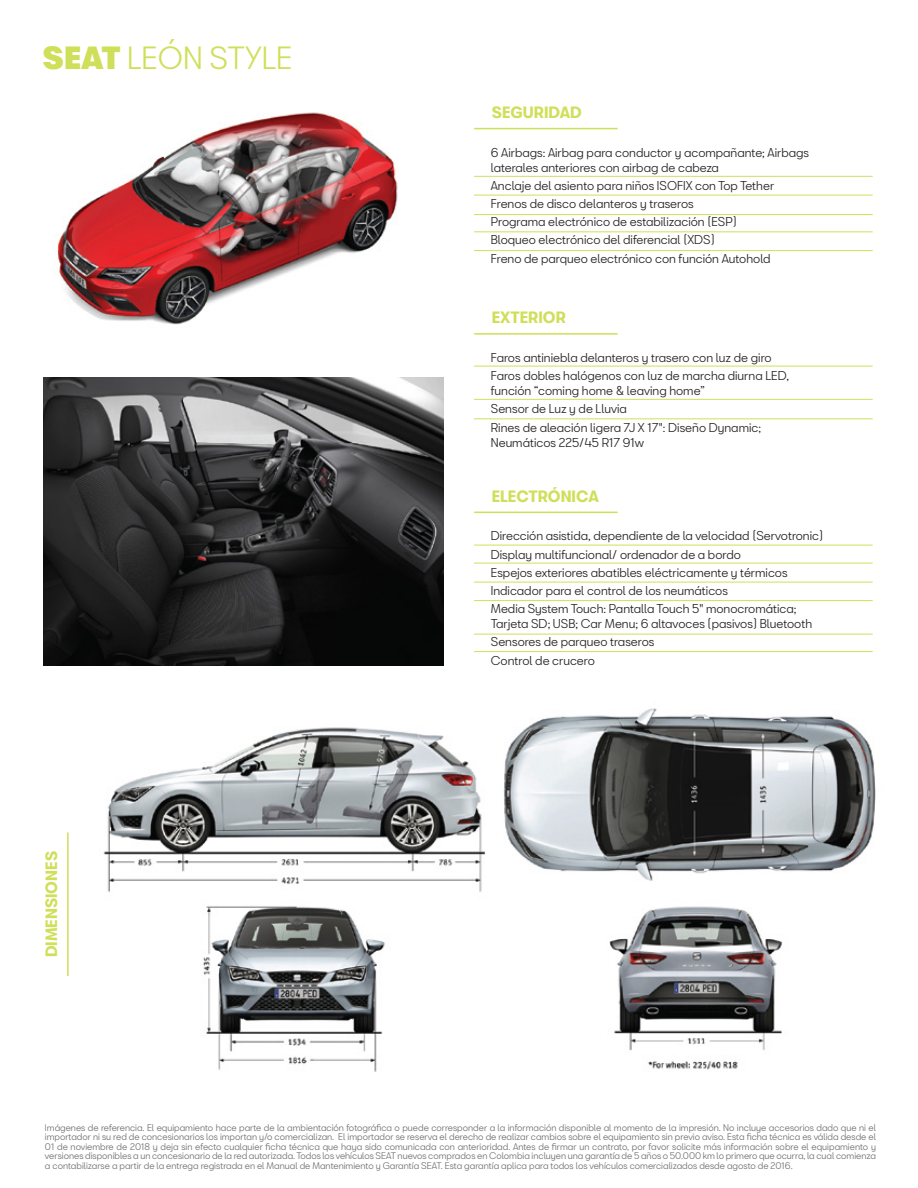
<style>
.page{position:relative;width:918px;height:1188px;background:#fff}
.page>*{position:absolute;margin:0;border:0;box-sizing:border-box;transform-origin:0 0}
.t1{font:30px "Seat Bcn Web Book";color:#d0df59}
.t2{font:15px "Seat Bcn Web Bold";color:#d0df59}
.t3{font:12px/18.1px "Seat Bcn Web Book";color:#231f20}
.t4{font:9px/9.6px "Seat Bcn Web Book";color:#6d6e71;text-align:justify}
.s1{font-family:"Seat Bcn Web Black"}
</style>
<div class="page">
<img style="left:56px;top:112px;width:342px;height:213px">
<hr style="left:474px;top:176px;width:399px;height:1px;background:#d0df59">
<hr style="left:474px;top:195px;width:399px;height:1px;background:#d0df59">
<hr style="left:474px;top:214px;width:399px;height:1px;background:#d0df59">
<hr style="left:474px;top:232px;width:399px;height:1px;background:#d0df59">
<hr style="left:474px;top:250px;width:399px;height:1px;background:#d0df59">
<hr style="left:474px;top:128px;width:144px;height:1px;background:#d0df5a">
<img style="left:103px;top:708px;width:773px;height:364px">
<hr style="left:474px;top:366px;width:399px;height:1px;background:#d0df59">
<hr style="left:474px;top:399px;width:399px;height:1px;background:#d0df59">
<hr style="left:474px;top:419px;width:399px;height:1px;background:#d0df59">
<hr style="left:474px;top:333px;width:144px;height:2px;background:#d0df5a">
<hr style="left:474px;top:563px;width:399px;height:1px;background:#d0df59">
<hr style="left:474px;top:545px;width:399px;height:1px;background:#d0df59">
<hr style="left:474px;top:582px;width:399px;height:1px;background:#d0df59">
<hr style="left:474px;top:600px;width:399px;height:1px;background:#d0df59">
<hr style="left:474px;top:634px;width:399px;height:1px;background:#d0df59">
<hr style="left:474px;top:651px;width:399px;height:1px;background:#d0df59">
<hr style="left:474px;top:512px;width:144px;height:1px;background:#d0df5a">
<img style="left:43px;top:377px;width:400px;height:289px">
<hr style="left:67px;top:832px;width:2px;height:144px;background:#d0df5a">
<h1 class="t1" style="left:43px;top:31px;width:252px"><span class="s1">SEAT</span> LEÓN STYLE</h1>
<h2 class="t2" style="left:43px;top:957px;width:108px;rotate:-90deg">DIMENSIONES</h2>
<h2 class="t2" style="left:492px;top:104px;width:92px">SEGURIDAD</h2>
<h3 class="t3" style="left:491px;top:145px;width:320px;line-height:15.1px">6 Airbags: Airbag para conductor y acompañante; Airbags laterales anteriores con airbag de cabeza</h3>
<h3 class="t3" style="left:491px;top:176px;width:285px">Anclaje del asiento para niños ISOFIX con Top Tether Frenos de disco delanteros y traseros<br>Programa electrónico de estabilización (ESP)<br>Bloqueo electrónico del diferencial (XDS)<br>Freno de parqueo electrónico con función Autohold</h3>
<h2 class="t2" style="left:492px;top:309px;width:76px">EXTERIOR</h2>
<h3 class="t3" style="left:491px;top:348px;width:300px">Faros antiniebla delanteros y trasero con luz de giro<br>Faros dobles halógenos con luz de marcha diurna LED,</h3>
<h3 class="t3" style="left:491px;top:382px;width:272px">función “coming home &amp; leaving home”<br>Sensor de Luz y de Lluvia<br>Rines de aleación ligera 7J X 17": Diseño Dynamic;</h3>
<h3 class="t3" style="left:491px;top:433px;width:155px">Neumáticos 225/45 R17 91w</h3>
<h2 class="t2" style="left:492px;top:488px;width:109px">ELECTRÓNICA</h2>
<p class="t3" style="left:491px;top:527px;width:334px">Dirección asistida, dependiente de la velocidad (Servotronic)<br>Display multifuncional/ ordenador de a bordo<br>Espejos exteriores abatibles eléctricamente y térmicos Indicador para el control de los neumáticos<br>Media System Touch: Pantalla Touch 5" monocromática;</p>
<h3 class="t3" style="left:491px;top:615px;width:323px">Tarjeta SD; USB; Car Menu; 6 altavoces (pasivos) Bluetooth<br>Sensores de parqueo traseros<br>Control de crucero</h3>
<p class="t4" style="left:45px;top:1122px;width:833px">Imágenes de referencia. El equipamiento hace parte de la ambientación fotográfica o puede corresponder a la información disponible al momento de la impresión. No incluye accesorios dado que ni el importador ni su red de concesionarios los importan y/o comercializan. El importador se reserva el derecho de realizar cambios sobre el equipamiento sin previo aviso. Esta ficha técnica es válida desde el 01 de noviembre de 2018 y deja sin efecto cualquier ficha técnica que haya sido comunicada con anterioridad. Antes de firmar un contrato, por favor solicite más información sobre el equipamiento y versiones disponibles a un concesionario de la red autorizada. Todos los vehículos SEAT nuevos comprados en Colombia incluyen una garantía de 5 años o 50.000 km lo primero que ocurra, la cual comienza a contabilizarse a partir de la entrega registrada en el Manual de Mantenimiento y Garantía SEAT. Esta garantía aplica para todos los vehículos comercializados desde agosto de 2016.</p>
</div>
